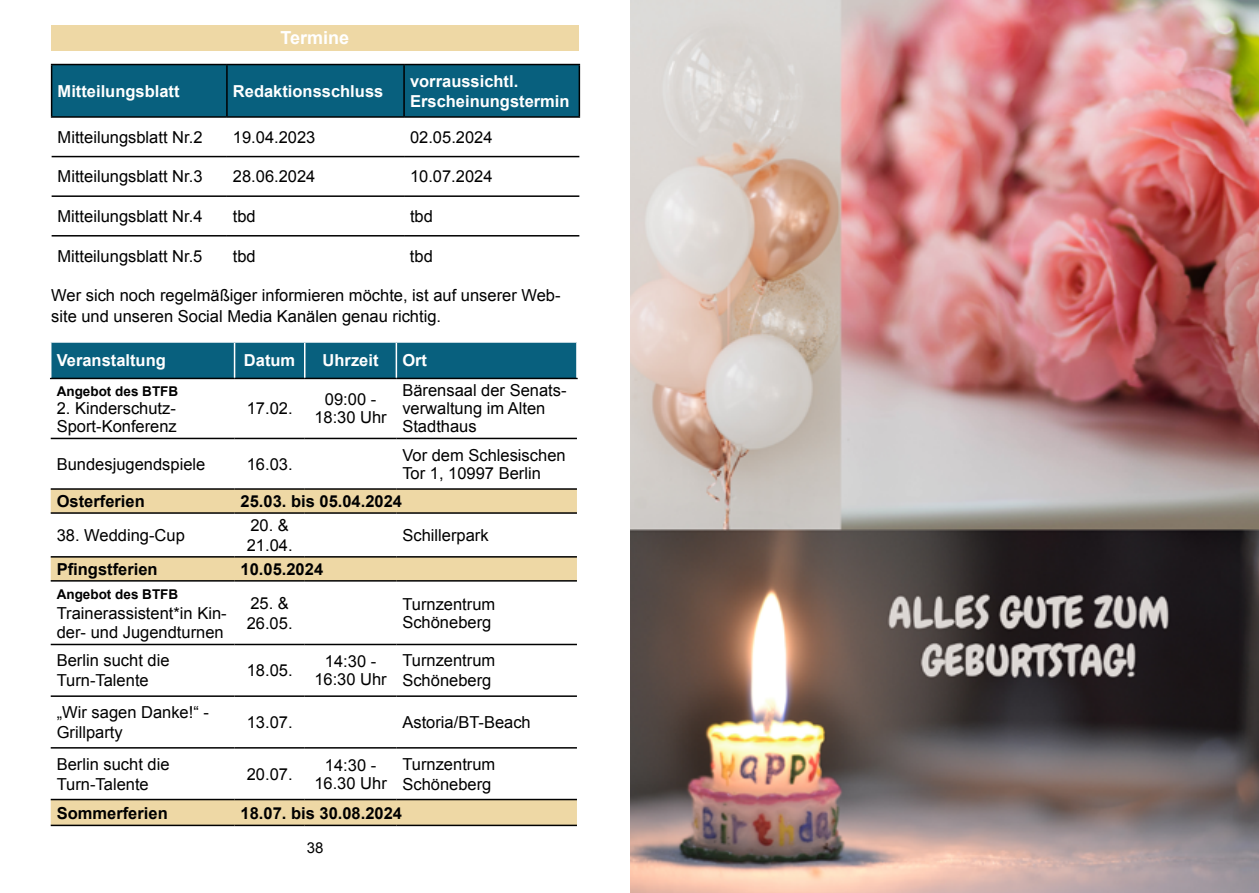
<style>
.page{position:relative;width:1259px;height:893px;background:#fff}
.page>*{position:absolute;margin:0;border:0;box-sizing:border-box;transform-origin:0 0}
.t1{font:700 18px "Arial";color:#fff}
.t2{font:16.5px/18px "Arial";color:#000}
.t3{font:700 16.5px/19.8px "Arial";color:#fff}
.t4{font:700 16.5px "Arial";color:#000}
.t5{font:15px "Arial";color:#000}
.t6{font:700 13.5px "Arial";color:#000}
</style>
<div class="page">
<div style="left:51px;top:26px;width:527px;height:25px;background:#eed8a5"></div>
<div style="left:51px;top:343px;width:525px;height:35px;background:#08607e"></div>
<svg style="left:51px;top:490px;width:526px;height:335px"></svg>
<hr style="left:50px;top:378px;width:184px;height:1px;background:#000">
<hr style="left:234px;top:378px;width:71px;height:1px;background:#000">
<hr style="left:305px;top:378px;width:91px;height:1px;background:#000">
<hr style="left:396px;top:378px;width:182px;height:1px;background:#000">
<hr style="left:51px;top:438px;width:183px;height:1px;background:#000">
<hr style="left:234px;top:438px;width:71px;height:1px;background:#000">
<hr style="left:305px;top:438px;width:91px;height:1px;background:#000">
<hr style="left:396px;top:438px;width:181px;height:1px;background:#000">
<hr style="left:51px;top:488px;width:183px;height:2px;background:#000">
<hr style="left:234px;top:488px;width:71px;height:2px;background:#000">
<hr style="left:305px;top:488px;width:91px;height:2px;background:#000">
<hr style="left:396px;top:488px;width:181px;height:2px;background:#000">
<hr style="left:51px;top:512px;width:183px;height:2px;background:#000">
<hr style="left:234px;top:512px;width:71px;height:2px;background:#000">
<hr style="left:305px;top:512px;width:91px;height:2px;background:#000">
<hr style="left:396px;top:512px;width:181px;height:2px;background:#000">
<hr style="left:51px;top:556px;width:183px;height:2px;background:#000">
<hr style="left:234px;top:556px;width:71px;height:2px;background:#000">
<hr style="left:305px;top:556px;width:91px;height:2px;background:#000">
<hr style="left:396px;top:556px;width:181px;height:2px;background:#000">
<hr style="left:51px;top:580px;width:183px;height:2px;background:#000">
<hr style="left:234px;top:580px;width:71px;height:2px;background:#000">
<hr style="left:305px;top:580px;width:91px;height:2px;background:#000">
<hr style="left:396px;top:580px;width:181px;height:2px;background:#000">
<hr style="left:51px;top:644px;width:183px;height:1px;background:#000">
<hr style="left:234px;top:644px;width:71px;height:1px;background:#000">
<hr style="left:305px;top:644px;width:91px;height:1px;background:#000">
<hr style="left:396px;top:644px;width:181px;height:1px;background:#000">
<hr style="left:51px;top:695px;width:183px;height:2px;background:#000">
<hr style="left:234px;top:695px;width:71px;height:2px;background:#000">
<hr style="left:305px;top:695px;width:91px;height:2px;background:#000">
<hr style="left:396px;top:695px;width:181px;height:2px;background:#000">
<hr style="left:51px;top:747px;width:183px;height:2px;background:#000">
<hr style="left:234px;top:747px;width:71px;height:2px;background:#000">
<hr style="left:305px;top:747px;width:91px;height:2px;background:#000">
<hr style="left:396px;top:747px;width:181px;height:2px;background:#000">
<hr style="left:51px;top:799px;width:183px;height:1px;background:#000">
<hr style="left:234px;top:799px;width:71px;height:1px;background:#000">
<hr style="left:305px;top:799px;width:91px;height:1px;background:#000">
<hr style="left:396px;top:799px;width:181px;height:1px;background:#000">
<hr style="left:51px;top:825px;width:183px;height:1px;background:#000">
<hr style="left:234px;top:825px;width:71px;height:1px;background:#000">
<hr style="left:305px;top:825px;width:91px;height:1px;background:#000">
<hr style="left:396px;top:825px;width:181px;height:1px;background:#000">
<hr style="left:234px;top:343px;width:1px;height:35px;background:#fff">
<hr style="left:304px;top:343px;width:1px;height:35px;background:#fff">
<hr style="left:395px;top:343px;width:2px;height:35px;background:#fff">
<div style="left:52px;top:65px;width:526px;height:51px;background:#08607e"></div>
<hr style="left:51px;top:64px;width:176px;height:1px;background:#000">
<hr style="left:51px;top:65px;width:1px;height:51px;background:#000">
<hr style="left:227px;top:64px;width:177px;height:1px;background:#000">
<hr style="left:226px;top:65px;width:2px;height:51px;background:#000">
<hr style="left:404px;top:64px;width:176px;height:1px;background:#000">
<hr style="left:403px;top:65px;width:2px;height:51px;background:#000">
<hr style="left:578px;top:65px;width:2px;height:51px;background:#000">
<hr style="left:51px;top:116px;width:176px;height:2px;background:#000">
<hr style="left:227px;top:116px;width:177px;height:2px;background:#000">
<hr style="left:404px;top:116px;width:176px;height:2px;background:#000">
<hr style="left:52px;top:156px;width:175px;height:1px;background:#000">
<hr style="left:227px;top:156px;width:177px;height:1px;background:#000">
<hr style="left:404px;top:156px;width:175px;height:1px;background:#000">
<hr style="left:52px;top:195px;width:175px;height:2px;background:#000">
<hr style="left:227px;top:195px;width:177px;height:2px;background:#000">
<hr style="left:404px;top:195px;width:175px;height:2px;background:#000">
<hr style="left:52px;top:235px;width:175px;height:2px;background:#000">
<hr style="left:227px;top:235px;width:177px;height:2px;background:#000">
<hr style="left:404px;top:235px;width:175px;height:2px;background:#000">
<img style="left:630px;top:0;width:629px;height:893px">
<p class="t1" style="left:280px;top:26px;width:70px">Termine</p>
<p class="t3" style="left:58px;top:82px;width:123px">Mitteilungsblatt</p>
<p class="t3" style="left:233px;top:82px;width:152px">Redaktionsschluss</p>
<p class="t3" style="left:410px;top:72px;width:161px">vorraussichtl.<br>Erscheinungstermin</p>
<p class="t2" style="left:58px;top:128px;width:146px">Mitteilungsblatt Nr.2</p>
<p class="t2" style="left:233px;top:128px;width:84px">19.04.2023</p>
<p class="t2" style="left:410px;top:128px;width:84px">02.05.2024</p>
<p class="t2" style="left:58px;top:168px;width:146px">Mitteilungsblatt Nr.3</p>
<p class="t2" style="left:233px;top:168px;width:84px">28.06.2024</p>
<p class="t2" style="left:410px;top:168px;width:84px">10.07.2024</p>
<p class="t2" style="left:58px;top:207px;width:146px">Mitteilungsblatt Nr.4</p>
<p class="t2" style="left:233px;top:207px;width:24px">tbd</p>
<p class="t2" style="left:410px;top:207px;width:24px">tbd</p>
<p class="t2" style="left:58px;top:247px;width:146px">Mitteilungsblatt Nr.5</p>
<p class="t2" style="left:233px;top:247px;width:24px">tbd</p>
<p class="t2" style="left:410px;top:247px;width:24px">tbd</p>
<p class="t2" style="left:51px;top:285px;width:511px;line-height:21px">Wer sich noch regelmäßiger informieren möchte, ist auf unserer Web&shy;site und unseren Social Media Kanälen genau richtig.</p>
<p class="t3" style="left:57px;top:351px;width:111px">Veranstaltung</p>
<p class="t3" style="left:244px;top:351px;width:53px">Datum</p>
<p class="t3" style="left:322px;top:351px;width:57px">Uhrzeit</p>
<p class="t3" style="left:402px;top:351px;width:26px">Ort</p>
<p class="t6" style="left:57px;top:383px;width:123px">Angebot des BTFB</p>
<p class="t2" style="left:57px;top:400px;width:122px">2. Kinderschutz-<br>Sport-Konferenz</p>
<p class="t2" style="left:247px;top:400px;width:47px">17.02.</p>
<p class="t2" style="left:314px;top:391px;width:74px;text-align:center">09:00 -<br>18:30 Uhr</p>
<p class="t2" style="left:402px;top:382px;width:166px">Bärensaal der Senats&shy;verwaltung im Alten<br>Stadthaus</p>
<p class="t2" style="left:57px;top:455px;width:150px">Bundesjugendspiele</p>
<p class="t2" style="left:247px;top:455px;width:47px">16.03.</p>
<p class="t2" style="left:402px;top:446px;width:165px">Vor dem Schlesischen<br>Tor 1, 10997 Berlin</p>
<p class="t4" style="left:57px;top:490px;width:90px">Osterferien</p>
<p class="t4" style="left:241px;top:490px;width:163px">25.03. bis 05.04.2024</p>
<p class="t2" style="left:57px;top:526px;width:130px">38. Wedding-Cup</p>
<p class="t2" style="left:247px;top:516px;width:47px;line-height:19.8px">20. &amp;<br>21.04.</p>
<p class="t2" style="left:402px;top:526px;width:88px">Schillerpark</p>
<p class="t4" style="left:57px;top:558px;width:102px">Pfingstferien</p>
<p class="t4" style="left:241px;top:558px;width:84px">10.05.2024</p>
<p class="t6" style="left:57px;top:585px;width:123px">Angebot des BTFB</p>
<p class="t2" style="left:57px;top:603px;width:171px;line-height:19.8px">Trainerassistent*in Kin&shy;der- und Jugendturnen</p>
<p class="t2" style="left:247px;top:593px;width:47px;line-height:19.8px">25. &amp;<br>26.05.</p>
<p class="t2" style="left:402px;top:595px;width:94px">Turnzentrum<br>Schöneberg</p>
<p class="t2" style="left:57px;top:651px;width:114px;line-height:19.8px">Berlin sucht die<br>Turn-Talente</p>
<p class="t2" style="left:247px;top:662px;width:47px">18.05.</p>
<p class="t2" style="left:314px;top:653px;width:74px;text-align:center">14:30 -<br>16:30 Uhr</p>
<p class="t2" style="left:402px;top:651px;width:94px;line-height:19.8px">Turnzentrum<br>Schöneberg</p>
<p class="t2" style="left:57px;top:703px;width:154px;line-height:19.8px">„Wir sagen Danke!“ -<br>Grillparty</p>
<p class="t2" style="left:247px;top:713px;width:47px">13.07.</p>
<p class="t2" style="left:402px;top:713px;width:130px">Astoria/BT-Beach</p>
<p class="t2" style="left:57px;top:754px;width:114px;line-height:19.8px">Berlin sucht die<br>Turn-Talente</p>
<p class="t2" style="left:247px;top:765px;width:47px">20.07.</p>
<p class="t2" style="left:314px;top:756px;width:74px;text-align:center">14:30 -<br>16.30 Uhr</p>
<p class="t2" style="left:402px;top:754px;width:94px;line-height:19.8px">Turnzentrum<br>Schöneberg</p>
<p class="t4" style="left:57px;top:802px;width:112px">Sommerferien</p>
<p class="t4" style="left:241px;top:802px;width:163px">18.07. bis 30.08.2024</p>
<p class="t5" style="left:307px;top:838px;width:18px">38</p>
</div>
